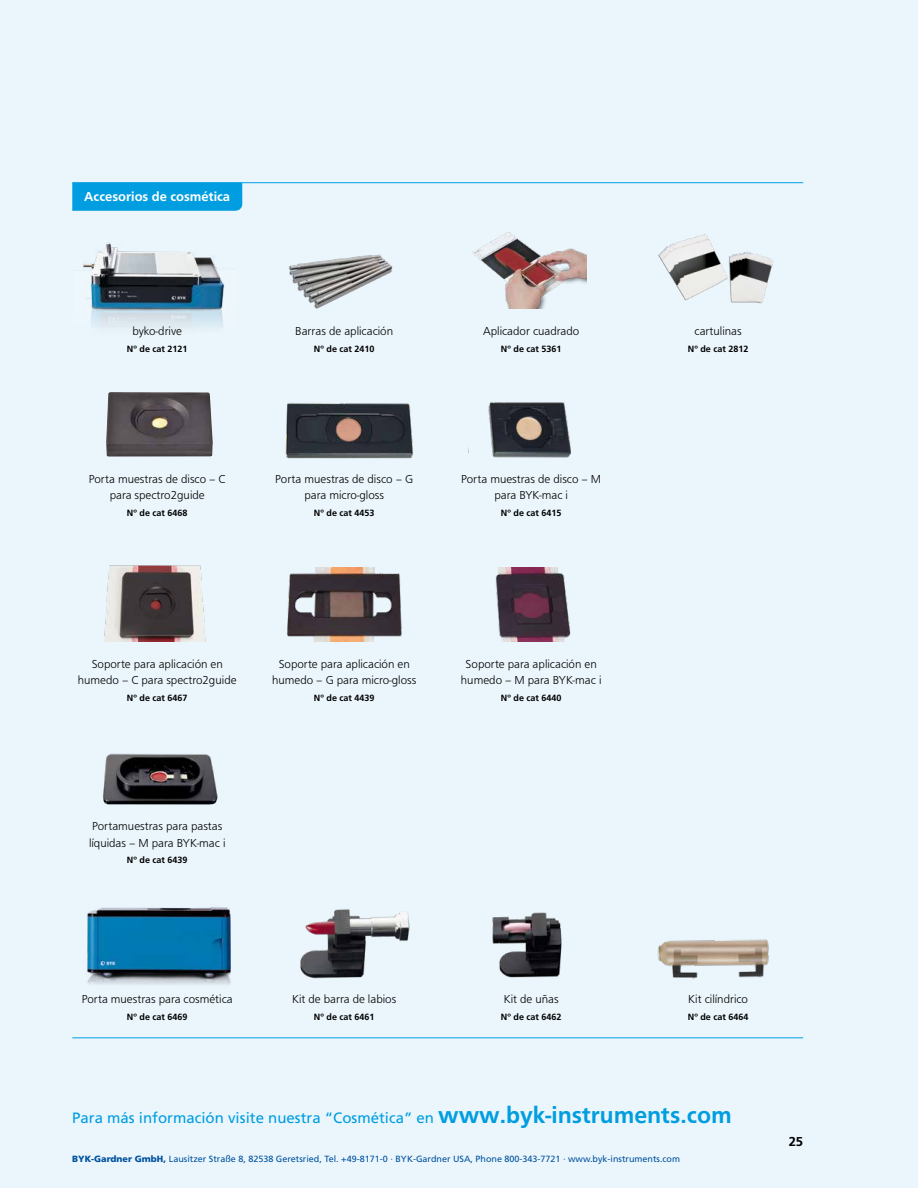
<style>
.page{position:relative;width:918px;height:1188px;background:#ebf6fc}
.page>*{position:absolute;margin:0;border:0;box-sizing:border-box;transform-origin:0 0}
.t1{font:15px "Frutiger LT";color:#009ee0}
.t2{font:500 13.5px "F015";color:#fff}
.t3{font:500 13.5px "F015";color:#000}
.t4{font:300 12px/16.5px "F015";color:#000;text-align:center}
.t5{font:700 9px "Frutiger LT";color:#000}
.t6{font:9px "Frutiger LT";color:#00529f}
.s1{font-family:"F015";font-weight:500;font-size:24px}
.s2{font-family:"Frutiger";font-weight:900}
</style>
<div class="page">
<img style="left:83px;top:242px;width:141px;height:86px">
<img style="left:658px;top:234px;width:116px;height:70px">
<img style="left:289px;top:254px;width:104px;height:55px">
<img style="left:285px;top:403px;width:128px;height:56px">
<img style="left:488px;top:402px;width:83px;height:56px">
<img style="left:287px;top:568px;width:115px;height:73px">
<img style="left:495px;top:568px;width:76px;height:73px">
<img style="left:472px;top:232px;width:114px;height:77px">
<img style="left:657px;top:939px;width:112px;height:40px">
<img style="left:300px;top:909px;width:110px;height:70px">
<img style="left:87px;top:907px;width:143px;height:78px">
<img style="left:492px;top:912px;width:70px;height:66px">
<img style="left:103px;top:753px;width:115px;height:52px">
<img style="left:106px;top:392px;width:107px;height:65px">
<img style="left:104px;top:565px;width:102px;height:77px">
<hr style="left:72px;top:1038px;width:731px;height:1px;background:#009ee0">
<div style="left:72px;top:183px;width:170px;height:28px;background:#009ee0"></div>
<hr style="left:72px;top:182px;width:731px;height:1px;background:#009ee0">
<p class="t2" style="left:84px;top:189px;width:148px">Accesorios de cosmética</p>
<p class="t4" style="left:132px;top:323px;width:51px">byko-drive</p>
<p class="t5" style="left:127px;top:343px;width:62px">Nº de cat 2121</p>
<p class="t4" style="left:89px;top:471px;width:138px">Porta muestras de disco – C para spectro2guide</p>
<p class="t5" style="left:127px;top:507px;width:62px">Nº de cat 6468</p>
<p class="t4" style="left:295px;top:323px;width:99px">Barras de aplicación</p>
<p class="t5" style="left:314px;top:343px;width:62px">Nº de cat 2410</p>
<p class="t4" style="left:275px;top:471px;width:139px">Porta muestras de disco – G para micro-gloss</p>
<p class="t5" style="left:314px;top:507px;width:62px">Nº de cat 4453</p>
<p class="t4" style="left:483px;top:323px;width:98px">Aplicador cuadrado</p>
<p class="t5" style="left:501px;top:343px;width:62px">Nº de cat 5361</p>
<p class="t4" style="left:461px;top:471px;width:142px">Porta muestras de disco – M para BYK-mac i</p>
<p class="t5" style="left:501px;top:507px;width:62px">Nº de cat 6415</p>
<p class="t4" style="left:695px;top:323px;width:49px">cartulinas</p>
<p class="t5" style="left:688px;top:343px;width:62px">Nº de cat 2812</p>
<p class="t4" style="left:78px;top:656px;width:160px">Soporte para aplicación en humedo – C para spectro2guide</p>
<p class="t5" style="left:127px;top:692px;width:62px">Nº de cat 6467</p>
<p class="t4" style="left:272px;top:656px;width:146px">Soporte para aplicación en humedo – G para micro-gloss</p>
<p class="t5" style="left:314px;top:692px;width:62px">Nº de cat 4439</p>
<p class="t4" style="left:461px;top:656px;width:142px">Soporte para aplicación en humedo – M para BYK-mac i</p>
<p class="t5" style="left:501px;top:692px;width:62px">Nº de cat 6440</p>
<p class="t4" style="left:89px;top:818px;width:138px;text-align:left">Portamuestras para pastas líquidas – M para BYK-mac i</p>
<p class="t5" style="left:127px;top:855px;width:62px">Nº de cat 6439</p>
<p class="t4" style="left:82px;top:991px;width:153px">Porta muestras para cosmética</p>
<p class="t5" style="left:127px;top:1011px;width:62px">Nº de cat 6469</p>
<p class="t4" style="left:292px;top:991px;width:106px">Kit de barra de labios</p>
<p class="t5" style="left:314px;top:1011px;width:62px">Nº de cat 6461</p>
<p class="t4" style="left:504px;top:991px;width:57px">Kit de uñas</p>
<p class="t5" style="left:501px;top:1011px;width:62px">Nº de cat 6462</p>
<p class="t4" style="left:688px;top:991px;width:61px">Kit cilíndrico</p>
<p class="t5" style="left:688px;top:1011px;width:62px">Nº de cat 6464</p>
<p class="t1" style="left:72px;top:1109px;width:661px">Para más información visite nuestra “Cosmética” en <span class="s1">www.byk-instruments.com</span></p>
<p class="t6" style="left:72px;top:1153px;width:609px"><span class="s2">BYK-Gardner GmbH,</span> Lausitzer Straße 8, 82538 Geretsried, Tel. +49-8171-0 · BYK-Gardner USA, Phone 800-343-7721 · www.byk-instruments.com</p>
<p class="t3" style="left:789px;top:1133px;width:16px">25</p>
</div>
